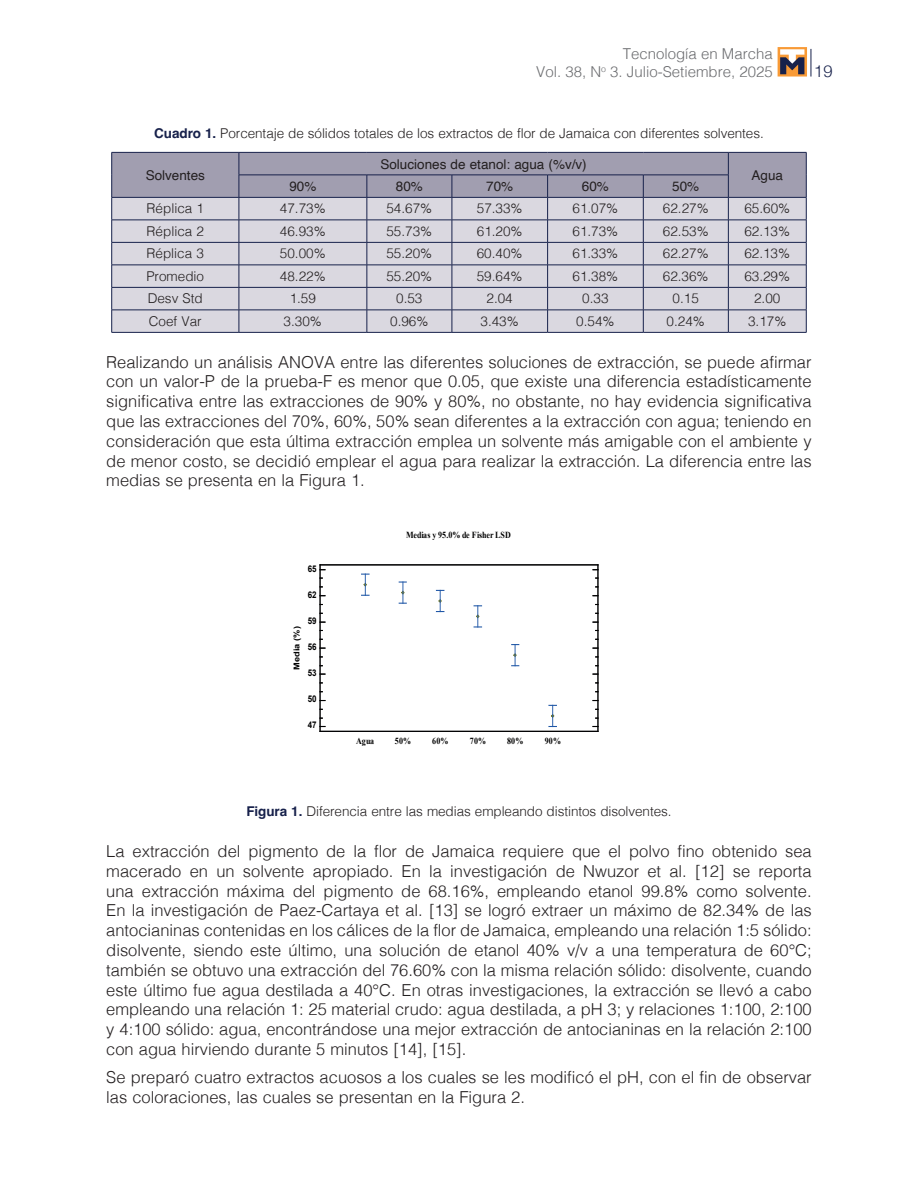
<style>
.page{position:relative;width:918px;height:1188px;background:#fff}
.page>*{position:absolute;margin:0;border:0;box-sizing:border-box;transform-origin:0 0}
.t1{font:300 16.5px/19.8px "Helvetica";color:#231f20;text-align:justify}
.t2{font:300 16.5px "Helvetica Neue";color:#17214b}
.t3{font:300 15px/18px "Helvetica";color:#6c6d70;text-align:right}
.t4{font:300 13.5px "Helvetica";letter-spacing:-.005em;color:#231f20}
.t5{font:13.5px "Helvetica";color:#231f20}
.t6{font:700 9.3px "Times New Roman";letter-spacing:-.005em;color:#000001;scale:.86 1}
.t7{font:700 9.3px "Times New Roman";letter-spacing:.02em;color:#000001;scale:.86 1}
.t8{font:700 9.3px "Arial";letter-spacing:.015em;color:#000001;scale:.86 1}
.t9{font:700 7.95px "Arial";letter-spacing:.01em;color:#000001;scale:1.16 1}
.s1{font-weight:700;color:#17214b}
</style>
<div class="page">
<svg style="left:811px;top:49px;width:1px;height:28px"></svg>
<svg style="left:778px;top:47px;width:29px;height:30px"></svg>
<svg style="left:780px;top:49px;width:24px;height:25px"></svg>
<svg style="left:111px;top:152px;width:696px;height:180px"></svg>
<hr style="left:112px;top:332px;width:127px;height:1px;background:#17214b">
<hr style="left:239px;top:332px;width:128px;height:1px;background:#17214b">
<hr style="left:367px;top:332px;width:85px;height:1px;background:#17214b">
<hr style="left:452px;top:332px;width:96px;height:1px;background:#17214b">
<hr style="left:548px;top:332px;width:95px;height:1px;background:#17214b">
<hr style="left:643px;top:332px;width:85px;height:1px;background:#17214b">
<hr style="left:728px;top:332px;width:78px;height:1px;background:#17214b">
<hr style="left:320px;top:731px;width:278px;height:1px;background:#000001">
<hr style="left:320px;top:565px;width:278px;height:1px;background:#000001">
<hr style="left:320px;top:565px;width:1px;height:166px;background:#000001">
<hr style="left:598px;top:565px;width:1px;height:166px;background:#000001">
<svg style="left:362px;top:574px;width:7px;height:22px"></svg>
<svg style="left:399px;top:582px;width:7px;height:22px"></svg>
<svg style="left:436px;top:590px;width:8px;height:22px"></svg>
<svg style="left:474px;top:606px;width:8px;height:22px"></svg>
<svg style="left:512px;top:644px;width:7px;height:22px"></svg>
<svg style="left:549px;top:705px;width:8px;height:22px"></svg>
<p class="t3" style="left:536px;top:43px;width:238px">Tecnología en Marcha<br>Vol. 38, N<sup>o</sup> 3. Julio-Setiembre, 2025</p>
<p class="t4" style="left:154px;top:121px;width:611px"><span class="s1">Cuadro 1.</span> Porcentaje de sólidos totales de los extractos de flor de Jamaica con diferentes solventes.</p>
<p class="t5" style="left:146px;top:165px;width:61px">Solventes</p>
<p class="t5" style="left:380px;top:154px;width:208px">Soluciones de etanol: agua (%v/v)</p>
<p class="t5" style="left:752px;top:165px;width:33px">Agua</p>
<p class="t5" style="left:289px;top:176px;width:29px">90%</p>
<p class="t5" style="left:396px;top:176px;width:29px">80%</p>
<p class="t5" style="left:486px;top:176px;width:29px">70%</p>
<p class="t5" style="left:582px;top:176px;width:29px">60%</p>
<p class="t5" style="left:672px;top:176px;width:29px">50%</p>
<p class="t2" style="left:814px;top:57px;width:20px">19</p>
<p class="t4" style="left:147px;top:197px;width:59px">Réplica 1</p>
<p class="t4" style="left:280px;top:197px;width:47px">47.73%</p>
<p class="t4" style="left:386px;top:197px;width:47px">54.67%</p>
<p class="t4" style="left:477px;top:197px;width:47px">57.33%</p>
<p class="t4" style="left:573px;top:197px;width:47px">61.07%</p>
<p class="t4" style="left:663px;top:197px;width:47px">62.27%</p>
<p class="t4" style="left:744px;top:197px;width:47px">65.60%</p>
<p class="t4" style="left:147px;top:220px;width:59px">Réplica 2</p>
<p class="t4" style="left:280px;top:220px;width:47px">46.93%</p>
<p class="t4" style="left:386px;top:220px;width:47px">55.73%</p>
<p class="t4" style="left:477px;top:220px;width:47px">61.20%</p>
<p class="t4" style="left:573px;top:220px;width:47px">61.73%</p>
<p class="t4" style="left:663px;top:220px;width:47px">62.53%</p>
<p class="t4" style="left:744px;top:220px;width:47px">62.13%</p>
<p class="t4" style="left:147px;top:242px;width:59px">Réplica 3</p>
<p class="t4" style="left:280px;top:242px;width:47px">50.00%</p>
<p class="t4" style="left:386px;top:242px;width:47px">55.20%</p>
<p class="t4" style="left:477px;top:242px;width:47px">60.40%</p>
<p class="t4" style="left:573px;top:242px;width:47px">61.33%</p>
<p class="t4" style="left:663px;top:242px;width:47px">62.27%</p>
<p class="t4" style="left:744px;top:242px;width:47px">62.13%</p>
<p class="t4" style="left:146px;top:265px;width:59px">Promedio</p>
<p class="t4" style="left:280px;top:265px;width:47px">48.22%</p>
<p class="t4" style="left:386px;top:265px;width:47px">55.20%</p>
<p class="t4" style="left:477px;top:265px;width:47px">59.64%</p>
<p class="t4" style="left:573px;top:265px;width:47px">61.38%</p>
<p class="t4" style="left:663px;top:265px;width:47px">62.36%</p>
<p class="t4" style="left:744px;top:265px;width:47px">63.29%</p>
<p class="t4" style="left:148px;top:287px;width:57px">Desv Std</p>
<p class="t4" style="left:290px;top:287px;width:28px">1.59</p>
<p class="t4" style="left:396px;top:287px;width:28px">0.53</p>
<p class="t4" style="left:487px;top:287px;width:28px">2.04</p>
<p class="t4" style="left:582px;top:287px;width:28px">0.33</p>
<p class="t4" style="left:673px;top:287px;width:28px">0.15</p>
<p class="t4" style="left:754px;top:287px;width:28px">2.00</p>
<p class="t4" style="left:149px;top:310px;width:54px">Coef Var</p>
<p class="t4" style="left:284px;top:310px;width:40px">3.30%</p>
<p class="t4" style="left:390px;top:310px;width:40px">0.96%</p>
<p class="t4" style="left:481px;top:310px;width:40px">3.43%</p>
<p class="t4" style="left:576px;top:310px;width:40px">0.54%</p>
<p class="t4" style="left:667px;top:310px;width:40px">0.24%</p>
<p class="t4" style="left:748px;top:310px;width:40px">3.17%</p>
<p class="t1" style="left:106px;top:351px;width:707px">Realizando un análisis ANOVA entre las diferentes soluciones de extracción, se puede afirmar con un valor-P de la prueba-F es menor que 0.05, que existe una diferencia estadísticamente significativa entre las extracciones de 90% y 80%, no obstante, no hay evidencia significativa que las extracciones del 70%, 60%, 50% sean diferentes a la extracción con agua; teniendo en consideración que esta última extracción emplea un solvente más amigable con el ambiente y de menor costo, se decidió emplear el agua para realizar la extracción. La diferencia entre las medias se presenta en la Figura 1.</p>
<p class="t8" style="left:308px;top:562px;width:12px">65</p>
<p class="t8" style="left:308px;top:588px;width:12px">62</p>
<p class="t8" style="left:308px;top:615px;width:12px">59</p>
<p class="t9" style="left:292px;top:670px;width:39px;rotate:-90deg">Media (%)</p>
<p class="t8" style="left:308px;top:641px;width:12px">56</p>
<p class="t8" style="left:308px;top:667px;width:12px">53</p>
<p class="t8" style="left:308px;top:693px;width:12px">50</p>
<p class="t8" style="left:308px;top:719px;width:12px">47</p>
<p class="t6" style="left:406px;top:529px;width:123px">Medias y 95.0% de Fisher LSD</p>
<p class="t7" style="left:356px;top:734px;width:22px">Agua</p>
<p class="t7" style="left:395px;top:734px;width:21px">50%</p>
<p class="t7" style="left:432px;top:734px;width:21px">60%</p>
<p class="t7" style="left:470px;top:734px;width:21px">70%</p>
<p class="t7" style="left:507px;top:734px;width:21px">80%</p>
<p class="t7" style="left:545px;top:734px;width:21px">90%</p>
<p class="t4" style="left:246px;top:800px;width:427px"><span class="s1">Figura 1.</span> Diferencia entre las medias empleando distintos disolventes.</p>
<p class="t1" style="left:106px;top:840px;width:707px">La extracción del pigmento de la flor de Jamaica requiere que el polvo fino obtenido sea macerado en un solvente apropiado. En la investigación de Nwuzor et al. [12] se reporta una extracción máxima del pigmento de 68.16%, empleando etanol 99.8% como solvente.<br>En la investigación de Paez-Cartaya et al. [13] se logró extraer un máximo de 82.34% de las antocianinas contenidas en los cálices de la flor de Jamaica, empleando una relación 1:5 sólido: disolvente, siendo este último, una solución de etanol 40% v/v a una temperatura de 60°C; también se obtuvo una extracción del 76.60% con la misma relación sólido: disolvente, cuando este último fue agua destilada a 40°C. En otras investigaciones, la extracción se llevó a cabo empleando una relación 1: 25 material crudo: agua destilada, a pH 3; y relaciones 1:100, 2:100 y 4:100 sólido: agua, encontrándose una mejor extracción de antocianinas en la relación 2:100 con agua hirviendo durante 5 minutos [14], [15].</p>
<p class="t1" style="left:106px;top:1066px;width:707px">Se preparó cuatro extractos acuosos a los cuales se les modificó el pH, con el fin de observar las coloraciones, las cuales se presentan en la Figura 2.</p>
</div>
